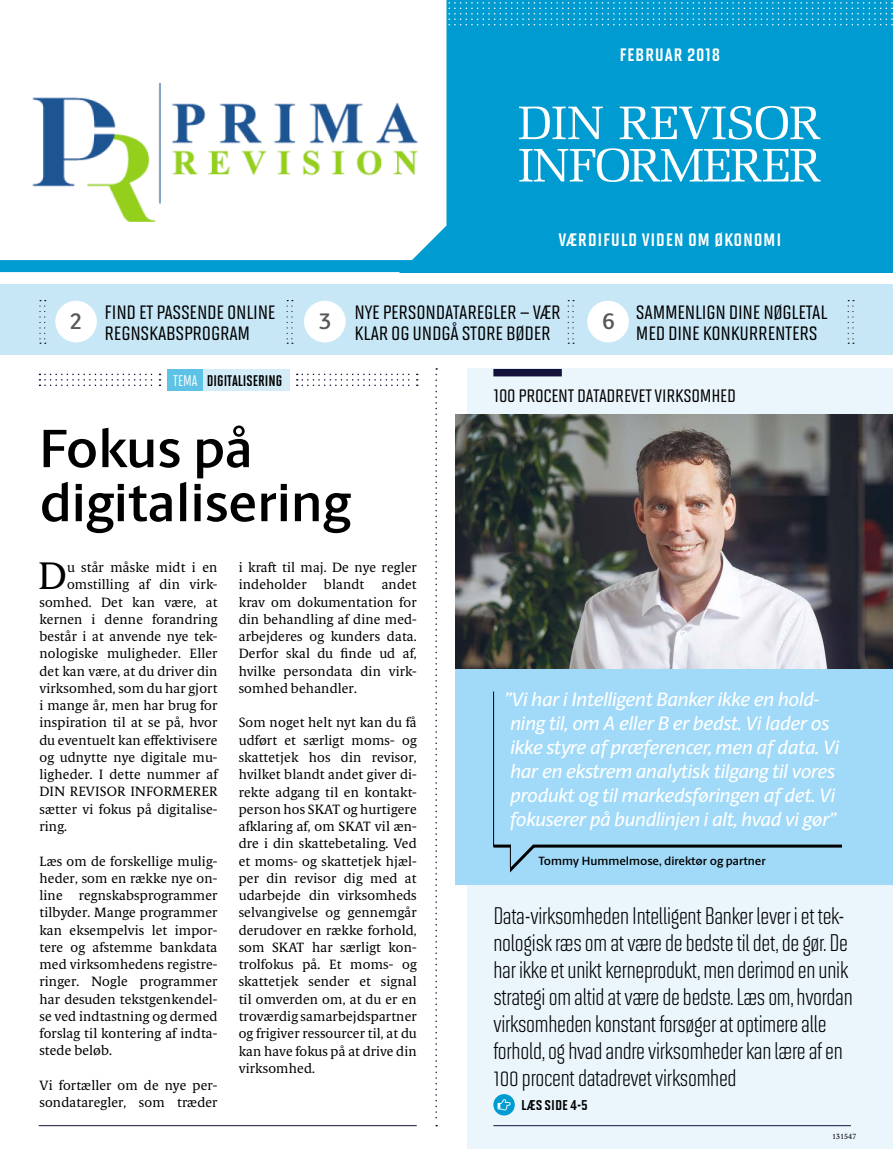
<style>
.page{position:relative;width:893px;height:1149px;background:#fff}
.page>*{position:absolute;margin:0;border:0;box-sizing:border-box;transform-origin:0 0}
.t1{font:600 54px/54px "Berling Sans";color:#000}
.t2{font:38.55px "Berling Serif Text";color:#000}
.t3{font:24px/27px "Solano Gothic MVB";letter-spacing:-.01em;color:#000}
.t4{font:22.5px/21px "Solano Gothic MVB Md SC";letter-spacing:-.01em;color:#000}
.t5{font:600 22.5px "Berling Sans";color:#575756}
.t6{font:21px "Solano Gothic MVB Bd SC";letter-spacing:.03em;color:#fff}
.t7{font:21px "Solano Gothic MVB Md SC";letter-spacing:-.01em;color:#000}
.t8{font:italic 500 19.5px/24px "Berling Sans";letter-spacing:-.01em;color:#fff}
.t9{font:16.5px "Solano Gothic MVB Bd SC";color:#000}
.t10{font:700 15.45px "Solano Gothic MVB";color:#000}
.t11{font:13.5px/17.2px "Berling Serif Text";letter-spacing:.01em;color:#000;text-align:justify}
.t12{font:600 12px "Berling Sans";color:#000}
.t13{font:7.5px "Berling Serif Text";color:#000}
.s1{font-weight:500;color:#fff}
</style>
<div class="page">
<div style="left:468px;top:369px;width:424px;height:779px;background:#eaf6fc"></div>
<svg style="left:39px;top:373px;width:121px;height:13px"></svg>
<svg style="left:297px;top:373px;width:121px;height:13px"></svg>
<div style="left:493px;top:369px;width:69px;height:7px;background:#131139"></div>
<div style="left:0;top:284px;width:892px;height:70px;background:#c8e7f6"></div>
<div style="left:55px;top:301px;width:42px;height:41px;background:#fff;border-radius:50%"></div>
<div style="left:304px;top:301px;width:42px;height:41px;background:#fff;border-radius:50%"></div>
<svg style="left:39px;top:300px;width:7px;height:43px"></svg>
<svg style="left:287px;top:300px;width:6px;height:43px"></svg>
<svg style="left:568px;top:300px;width:6px;height:43px"></svg>
<div style="left:587px;top:301px;width:42px;height:41px;background:#fff;border-radius:50%"></div>
<svg style="left:493px;top:1093px;width:22px;height:22px"></svg>
<svg style="left:497px;top:1098px;width:14px;height:11px"></svg>
<hr style="left:493px;top:1124px;width:358px;height:1px;background:#131139">
<hr style="left:39px;top:1124px;width:378px;height:1px;background:#131139">
<svg style="left:848px;top:300px;width:6px;height:43px"></svg>
<svg style="left:435px;top:368px;width:2px;height:757px"></svg>
<div style="left:455px;top:668px;width:437px;height:216px;background:#a1daf8"></div>
<hr style="left:493px;top:691px;width:1px;height:155px;background:#000">
<hr style="left:493px;top:844px;width:18px;height:3px;background:#000">
<svg style="left:504px;top:842px;width:341px;height:34px;background:#92c5e1"></svg>
<img style="left:455px;top:415px;width:437px;height:253px">
<div style="left:167px;top:369px;width:122px;height:21px;background:#d3ecf8"></div>
<div style="left:167px;top:369px;width:35px;height:21px;background:#5dc2e5"></div>
<div style="left:0;top:1px;width:892px;height:271px;background:#009bd0"></div>
<svg style="left:519px;top:148px;width:302px;height:34px"></svg>
<svg style="left:519px;top:106px;width:301px;height:33px"></svg>
<div style="left:0;top:1px;width:446px;height:272px;background:#fff"></div>
<div style="left:0;top:260px;width:892px;height:12px;background:#009bd0"></div>
<svg style="left:444px;top:1px;width:449px;height:24px"></svg>
<img style="left:27px;top:82px;width:400px;height:141px">
<h3 class="t6" style="left:619px;top:42px;width:102px">FEBRUAR 2018</h3>
<h3 class="t6" style="left:558px;top:227px;width:224px">VÆRDIFULD VIDEN OM ØKONOMI</h3>
<h3 class="t5" style="left:70px;top:307px;width:14px">2</h3>
<h3 class="t5" style="left:319px;top:307px;width:14px">3</h3>
<h3 class="t5" style="left:602px;top:307px;width:14px">6</h3>
<h3 class="t4" style="left:636px;top:300px;width:193px">SAMMENLIGN DINE NØGLETAL<br>MED DINE KONKURRENTERS</h3>
<h3 class="t4" style="left:105px;top:300px;width:172px">FIND ET PASSENDE ONLINE<br>REGNSKABSPROGRAM</h3>
<h3 class="t4" style="left:354px;top:300px;width:208px">NYE PERSONDATAREGLER – VÆR<br>KLAR OG UNDGÅ STORE BØDER</h3>
<p class="t10" style="left:173px;top:372px;width:110px"><span class="s1">TEMA</span> DIGITALISERING</p>
<h1 class="t1" style="left:39px;top:421px;width:313px">Fokus på digitalisering</h1>
<h2 class="t2" style="left:38px;top:552px;width:30px">D</h2>
<p class="t11" style="left:67px;top:558px;width:152px">u står måske midt i en</p>
<p class="t11" style="left:67px;top:575px;width:152px">omstilling af din virk-</p>
<p class="t11" style="left:39px;top:593px;width:179px">somhed. Det kan være, at</p>
<p class="t11" style="left:39px;top:610px;width:179px">kernen i denne forandring</p>
<p class="t11" style="left:39px;top:627px;width:179px">består i at anvende nye tek-</p>
<p class="t11" style="left:39px;top:644px;width:179px">nologiske muligheder. Eller</p>
<p class="t11" style="left:39px;top:662px;width:180px">det kan være, at du driver din</p>
<p class="t11" style="left:39px;top:679px;width:180px">virksomhed, som du har gjort</p>
<p class="t11" style="left:39px;top:696px;width:180px">i mange år, men har brug for</p>
<p class="t11" style="left:39px;top:713px;width:179px">inspiration til at se på, hvor</p>
<p class="t11" style="left:39px;top:731px;width:179px">du eventuelt kan effektivisere</p>
<p class="t11" style="left:39px;top:748px;width:179px">og udnytte nye digitale mu-</p>
<p class="t11" style="left:39px;top:765px;width:179px">ligheder. I dette nummer af</p>
<p class="t11" style="left:39px;top:782px;width:179px">DIN REVISOR INFORMERER</p>
<p class="t11" style="left:39px;top:800px;width:179px">sætter vi fokus på digitalise-</p>
<p class="t11" style="left:39px;top:817px;width:29px">ring.</p>
<p class="t11" style="left:39px;top:851px;width:179px">Læs om de forskellige mulig&shy;heder, som en række nye on&shy;line regnskabsprogrammer tilbyder. Mange programmer kan eksempelvis let impor&shy;tere og afstemme bankdata med virksomhedens registre&shy;ringer. Nogle programmer har desuden tekstgenkendel&shy;se ved indtastning og dermed forslag til kontering af indta&shy;stede beløb.</p>
<p class="t11" style="left:39px;top:1076px;width:179px">Vi fortæller om de nye per&shy;sondataregler, som træder</p>
<p class="t11" style="left:239px;top:558px;width:179px">i kraft til maj. De nye regler indeholder</p>
<p class="t11" style="left:239px;top:575px;width:179px;text-indent:143px">andet krav om dokumentation for din behandling af dine med&shy;arbejderes og kunders data.<br>Derfor skal du finde ud af, hvilke persondata din virk&shy;somhed behandler.</p>
<p class="t11" style="left:239px;top:714px;width:180px">Som noget helt nyt kan du få udført et særligt moms- og skattetjek hos din revisor, hvilket blandt andet giver di&shy;rekte adgang til en kontakt&shy;person hos SKAT og hurtigere afklaring af, om SKAT vil æn&shy;dre i din skattebetaling. Ved et moms- og skattetjek hjæl&shy;per din revisor dig med at udarbejde din virksomheds selvangivelse og gennemgår derudover en række forhold, som SKAT har særligt kon&shy;trolfokus på. Et moms- og skattetjek sender et signal til omverden om, at du er en troværdig samarbejdspartner og frigiver ressourcer til, at du kan have fokus på at drive din virksomhed.</p>
<p class="t11" style="left:324px;top:575px;width:42px">blandt</p>
<h3 class="t7" style="left:493px;top:383px;width:244px">100 PROCENT DATADREVET VIRKSOMHED</h3>
<p class="t8" style="left:504px;top:687px;width:336px">”Vi har i Intelligent Banker ikke en hold&shy;ning til, om A eller B er bedst. Vi lader os ikke styre af præferencer, men af data. Vi har en ekstrem analytisk tilgang til vores produkt og til markedsføringen af det. Vi fokuserer på bundlinjen i alt, hvad vi gør”</p>
<p class="t12" style="left:538px;top:853px;width:229px">Tommy Hummelmose, direktør og partner</p>
<p class="t3" style="left:493px;top:901px;width:361px">Data-virksomheden Intelligent Banker lever i et tek&shy;nologisk ræs om at være de bedste til det, de gør. De har ikke et unikt kerneprodukt, men derimod en unik strategi om altid at være de bedste. Læs om, hvordan virksomheden konstant forsøger at optimere alle forhold, og hvad andre virksomheder kan lære af en 100 procent datadrevet virksomhed</p>
<p class="t9" style="left:521px;top:1094px;width:68px">LÆS SIDE 4-5</p>
<p class="t13" style="left:832px;top:1131px;width:26px">131547</p>
</div>
